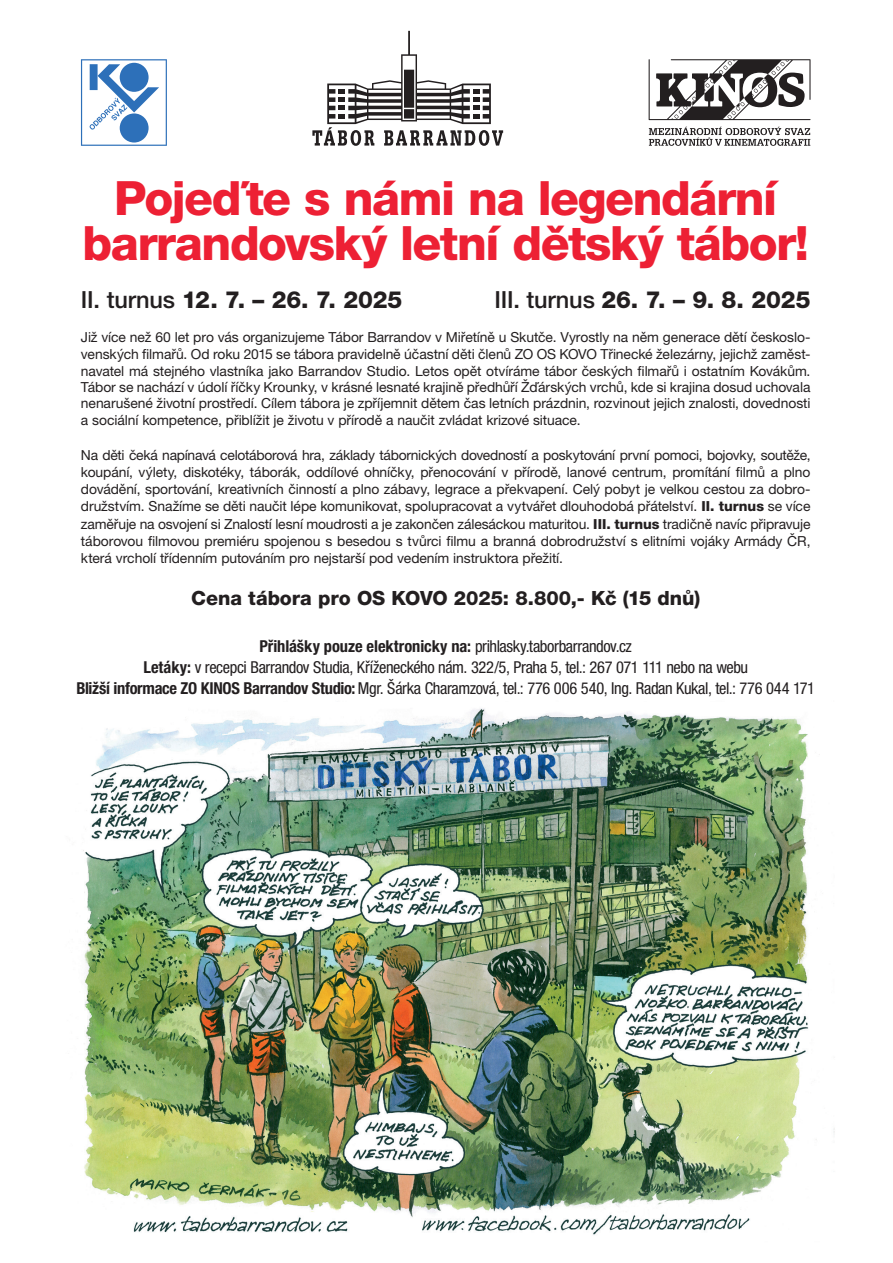
<style>
.page{position:relative;width:893px;height:1263px;background:#fff}
.page>*{position:absolute;margin:0;border:0;box-sizing:border-box;transform-origin:0 0}
.t1{font:800 47.4px/44.8px "Helvetica Neue LT Pro";letter-spacing:-.03em;color:#ed2034;text-align:center}
.t2{font:800 23.62px "Helvetica Neue LT Pro";letter-spacing:-.005em;color:#231f20}
.t3{font:800 19.65px "Helvetica Neue LT Pro";letter-spacing:-.005em;color:#231f20}
.t4{font:condensed 16.42px/21px "Helvetica Neue LT Pro";letter-spacing:-.025em;color:#231f20;text-align:center}
.t5{font:13.88px/17.2px "Helvetica Neue LT Pro";letter-spacing:-.005em;color:#231f20;text-align:justify}
.s1{font-weight:500}
.s2{font-weight:800}
.s3{font-weight:700}
</style>
<div class="page">
<svg style="left:312px;top:31px;width:191px;height:115px"></svg>
<svg style="left:649px;top:59px;width:161px;height:61px"></svg>
<svg style="left:649px;top:127px;width:161px;height:19px"></svg>
<img style="left:83px;top:708px;width:752px;height:527px">
<svg style="left:81px;top:59px;width:86px;height:87px"></svg>
<div style="left:120px;top:113px;width:29px;height:30px;background:#2d70b9;border-radius:50%"></div>
<h1 class="t1" style="left:83px;top:176px;width:728px">Pojeďte s námi na legendární barrandovský letní dětský tábor!</h1>
<h2 class="t2" style="left:81px;top:285px;width:323px"><span class="s1">II. turnus</span> 12. 7. – 26. 7. 2025</h2>
<h2 class="t2" style="left:494px;top:285px;width:318px"><span class="s1">III. turnus</span> 26. 7. – 9. 8. 2025</h2>
<p class="t5" style="left:81px;top:328px;width:731px">Již více než 60 let pro vás organizujeme Tábor Barrandov v Miřetíně u Skutče. Vyrostly na něm generace dětí českoslo&shy;venských filmařů. Od roku 2015 se tábora pravidelně účastní děti členů ZO OS KOVO Třinecké železárny, jejichž zaměst&shy;navatel má stejného vlastníka jako Barrandov Studio. Letos opět otvíráme tábor českých filmařů i ostatním Kovákům.</p>
<p class="t5" style="left:81px;top:379px;width:731px;line-height:15.8px">Tábor se nachází v údolí říčky Krounky, v krásné lesnaté krajině předhůří Žďárských vrchů, kde si krajina dosud uchovala nenarušené životní prostředí. Cílem tábora je zpříjemnit dětem čas letních prázdnin, rozvinout jejich znalosti, dovednosti</p>
<p class="t5" style="left:81px;top:411px;width:501px">a sociální kompetence, přiblížit je životu v přírodě a naučit zvládat krizové situace.</p>
<p class="t5" style="left:81px;top:446px;width:731px">Na děti čeká napínavá celotáborová hra, základy tábornických dovedností a poskytování první pomoci, bojovky, soutěže, koupání, výlety, diskotéky, táborák, oddílové ohníčky, přenocování v přírodě, lanové centrum, promítání filmů a plno dovádění, sportování, kreativních činností a plno zábavy, legrace a překvapení. Celý pobyt je velkou cestou za dobro&shy;družstvím. Snažíme se děti naučit lépe komunikovat, spolupracovat a vytvářet dlouhodobá přátelství. <span class="s2">II. turnus</span> se více zaměřuje na osvojení si Znalostí lesní moudrosti a je zakončen zálesáckou maturitou. <span class="s2">III. turnus</span> tradičně navíc připravuje táborovou filmovou premiéru spojenou s besedou s tvůrci filmu a branná dobrodružství s elitními vojáky Armády ČR, která vrcholí třídenním putováním pro nejstarší pod vedením instruktora přežití.</p>
<h3 class="t3" style="left:191px;top:586px;width:510px">Cena tábora pro OS KOVO 2025: 8.800,- Kč (15 dnů)</h3>
<p class="t4" style="left:76px;top:636px;width:740px"><span class="s3">Přihlášky pouze elektronicky na:</span> prihlasky.taborbarrandov.cz<br><span class="s3">Letáky:</span> v recepci Barrandov Studia, Kříženeckého nám. 322/5, Praha 5, tel.: 267 071 111 nebo na webu<br><span class="s3">Bližší informace ZO KINOS Barrandov Studio:</span> Mgr. Šárka Charamzová, tel.: 776 006 540, Ing. Radan Kukal, tel.: 776 044 171</p>
</div>
